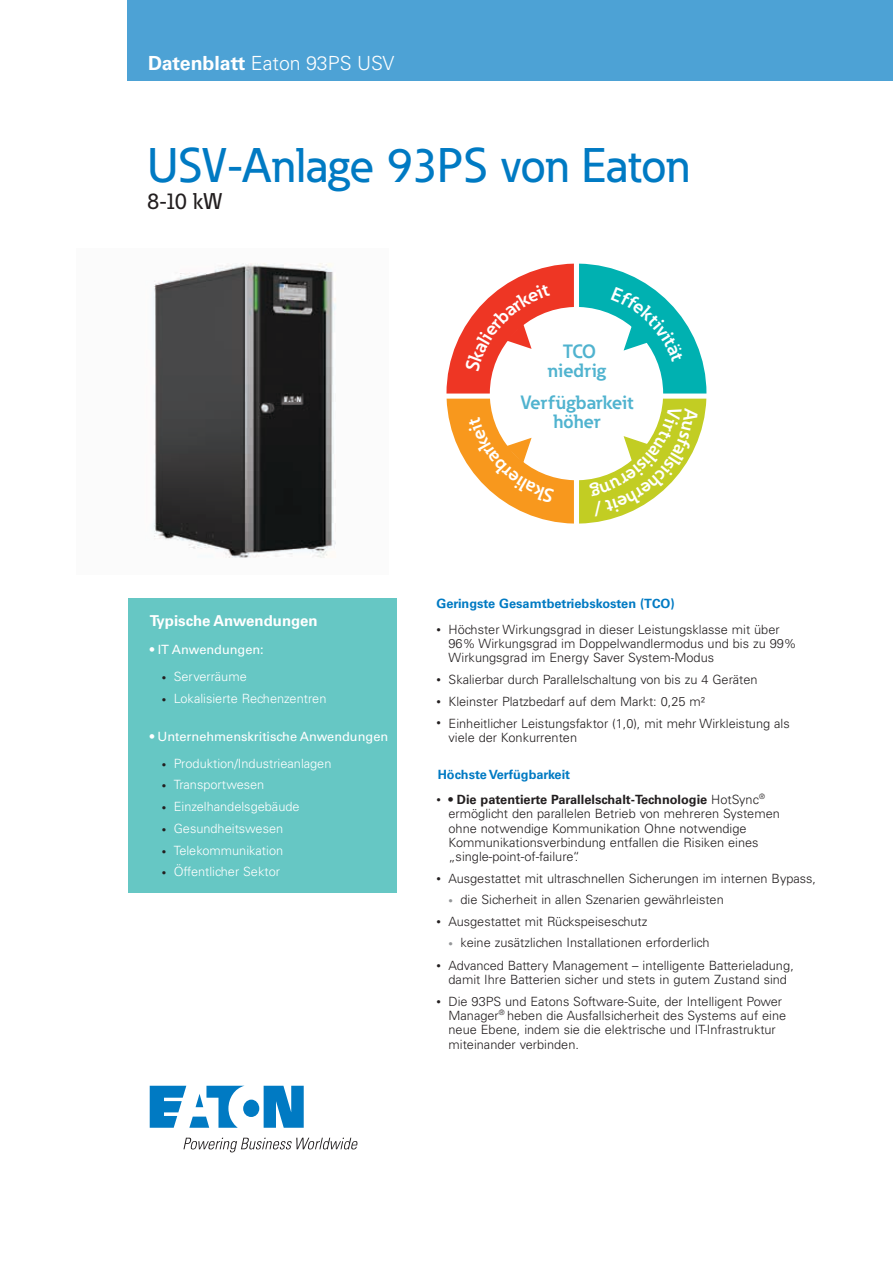
<style>
.page{position:relative;width:893px;height:1263px;background:#fff}
.page>*{position:absolute;margin:0;border:0;box-sizing:border-box;transform-origin:0 0}
.t1{font:500 48px "Eaton";color:#007ac3}
.t2{font:500 22.5px "Eaton";color:#231f20}
.t3{font:300 19.5px "Univers LT Std";color:#fff}
.t4{font:700 19.05px/19px "Eaton";color:#50b3cf;text-align:center}
.t5{font:700 15px "Univers LT Std";color:#fff}
.t6{font:300 12.75px/14.2px "Univers LT Std";color:#231f20}
.t7{font:300 12.75px "Univers LT Std";color:#fff}
.t8{font:700 12.75px "Univers LT Std";color:#007ac3}
.t9{font:12.75px "Univers LT Std";color:#fff}
.s1{font-weight:700}
.s2{font-size:9px;color:#231f20}
.s3{font-size:9px}
.s4{font-size:9px;color:#949698}
</style>
<div class="page">
<div style="left:127px;top:0;width:766px;height:80px;background:#4da2d5"></div>
<svg style="left:150px;top:1086px;width:154px;height:42px"></svg>
<svg style="left:183px;top:1138px;width:175px;height:14px"></svg>
<div style="left:129px;top:598px;width:268px;height:294px;background:#66c7c4"></div>
<img style="left:153px;top:263px;width:183px;height:295px">
<svg style="left:446px;top:264px;width:260px;height:129px"></svg>
<svg style="left:447px;top:399px;width:259px;height:125px"></svg>
<h3 class="t3" style="left:148px;top:51px;width:248px"><span class="s1">Datenblatt</span> Eaton 93PS USV</h3>
<h1 class="t1" style="left:147px;top:136px;width:544px">USV-Anlage 93PS von Eaton</h1>
<h2 class="t2" style="left:147px;top:187px;width:77px">8-10 kW</h2>
<h3 class="t4" style="left:548px;top:344px;width:60px">TCO niedrig</h3>
<h3 class="t4" style="left:521px;top:394px;width:114px">Verfügbarkeit höher</h3>
<p class="t5" style="left:150px;top:612px;width:169px">Typische Anwendungen</p>
<p class="t9" style="left:150px;top:642px;width:116px">• IT Anwendungen:</p>
<p class="t7" style="left:162px;top:669px;width:87px"><span class="s2">•</span> Serverräume</p>
<p class="t7" style="left:162px;top:691px;width:166px"><span class="s2">•</span> Lokalisierte Rechenzentren</p>
<p class="t9" style="left:150px;top:729px;width:240px">• Unternehmenskritische Anwendungen</p>
<p class="t7" style="left:162px;top:755px;width:171px"><span class="s2">•</span> Produktion/Industrieanlagen</p>
<p class="t7" style="left:162px;top:777px;width:104px"><span class="s2">•</span> Transportwesen</p>
<p class="t7" style="left:162px;top:799px;width:139px"><span class="s2">•</span> Einzelhandelsgebäude</p>
<p class="t7" style="left:162px;top:821px;width:123px"><span class="s2">•</span> Gesundheitswesen</p>
<p class="t7" style="left:162px;top:842px;width:123px"><span class="s2">•</span> Telekommunikation</p>
<p class="t7" style="left:162px;top:864px;width:120px"><span class="s2">•</span> Öffentlicher Sektor</p>
<p class="t8" style="left:437px;top:596px;width:240px">Geringste Gesamtbetriebskosten (TCO)</p>
<p class="t6" style="left:449px;top:622px;width:350px;text-indent:-12px"><span class="s3">•</span> Höchster Wirkungsgrad in dieser Leistungsklasse mit über<br>96% Wirkungsgrad im Doppelwandlermodus und bis zu 99%<br>Wirkungsgrad im Energy Saver System-Modus</p>
<p class="t6" style="left:437px;top:672px;width:323px"><span class="s3">•</span> Skalierbar durch Parallelschaltung von bis zu 4 Geräten</p>
<p class="t6" style="left:437px;top:694px;width:270px"><span class="s3">•</span> Kleinster Platzbedarf auf dem Markt: 0,25 m²</p>
<p class="t6" style="left:449px;top:716px;width:343px;text-indent:-12px"><span class="s3">•</span> Einheitlicher Leistungsfaktor (1,0), mit mehr Wirkleistung als viele der Konkurrenten</p>
<p class="t8" style="left:438px;top:767px;width:134px">Höchste Verfügbarkeit</p>
<p class="t6" style="left:449px;top:792px;width:333px;text-indent:-12px"><span class="s3">•</span> <span class="s1">• Die patentierte Parallelschalt-Technologie</span> HotSync<sup>® </sup>ermöglicht den parallelen Betrieb von mehreren Systemen ohne notwendige Kommunikation Ohne notwendige Kommunikationsverbindung entfallen die Risiken eines „single-point-of-failure“.</p>
<p class="t6" style="left:437px;top:871px;width:381px"><span class="s3">•</span> Ausgestattet mit ultraschnellen Sicherungen im internen Bypass,</p>
<p class="t6" style="left:449px;top:892px;width:277px"><span class="s4">•</span> die Sicherheit in allen Szenarien gewährleisten</p>
<p class="t6" style="left:437px;top:915px;width:212px"><span class="s3">•</span> Ausgestattet mit Rückspeiseschutz</p>
<p class="t6" style="left:449px;top:935px;width:262px"><span class="s4">•</span> keine zusätzlichen Installationen erforderlich</p>
<p class="t6" style="left:437px;top:958px;width:359px;text-align:center"><span class="s3">•</span> Advanced Battery Management – intelligente Batterieladung, damit Ihre Batterien sicher und stets in gutem Zustand sind</p>
<p class="t6" style="left:449px;top:994px;width:339px;text-indent:-12px"><span class="s3">•</span> Die 93PS und Eatons Software-Suite, der Intelligent Power Manager<sup>®</sup> heben die Ausfallsicherheit des Systems auf eine neue Ebene, indem sie die elektrische und IT-Infrastruktur miteinander verbinden.</p>
</div>
